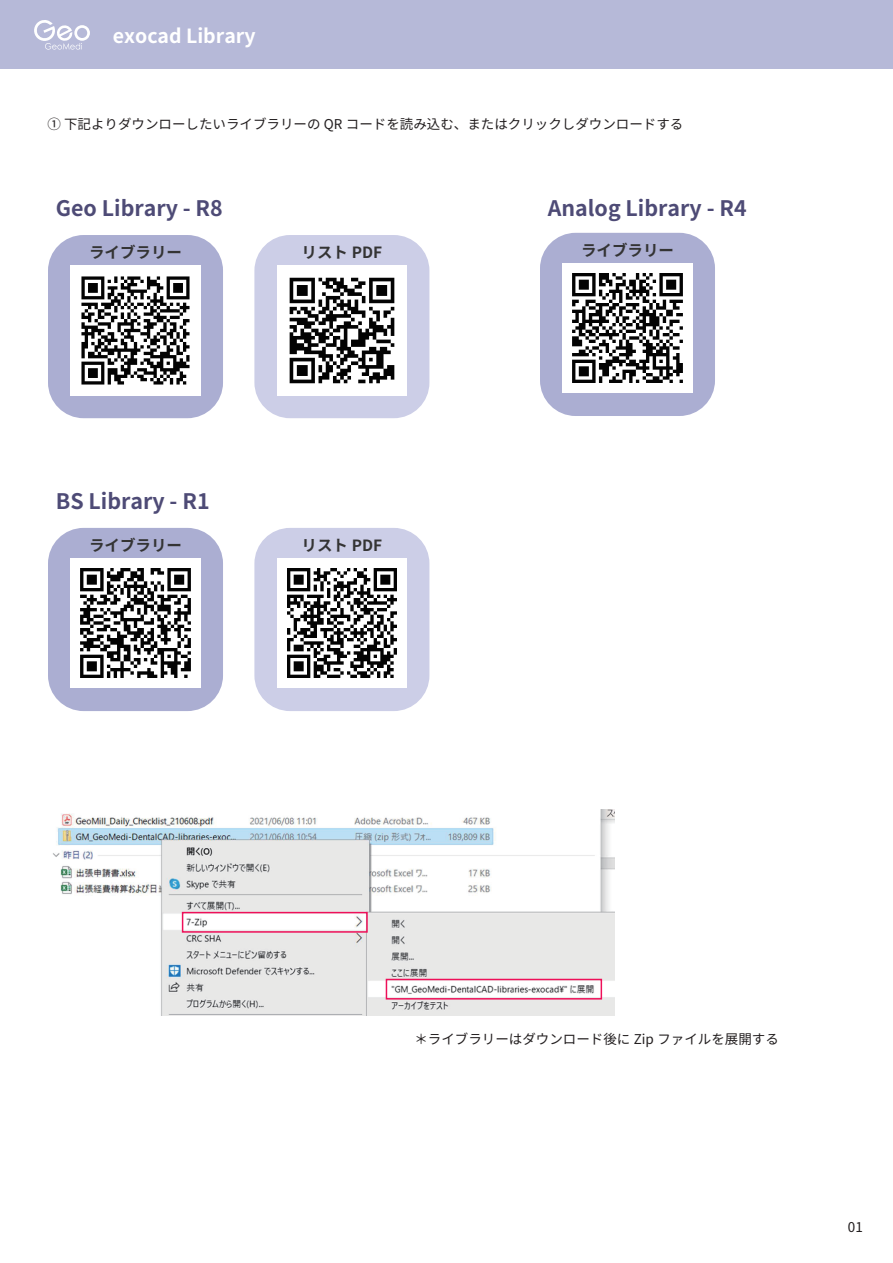
<style>
.page{position:relative;width:893px;height:1263px;background:#fff}
.page>*{position:absolute;margin:0;border:0;box-sizing:border-box;transform-origin:0 0}
.t1{font:700 21.45px "Noto Sans JP";color:#4e4b76}
.t2{font:700 19.5px "Noto Sans JP";color:#fff}
.t3{font:700 15.45px "Noto Sans JP";color:#343434}
.t4{font:13.5px "Noto Sans JP";color:#231f20}
</style>
<div class="page">
<div style="left:48px;top:235px;width:175px;height:183px;background:#abaed2;border-radius:36px"></div>
<img style="left:71px;top:266px;width:129px;height:129px">
<div style="left:254px;top:235px;width:175px;height:183px;background:#cccee7;border-radius:36px"></div>
<img style="left:277px;top:266px;width:129px;height:129px">
<div style="left:0;top:0;width:893px;height:68px;background:#b6b9d8"></div>
<svg style="left:34px;top:20px;width:56px;height:30px"></svg>
<div style="left:254px;top:528px;width:175px;height:183px;background:#cccee7;border-radius:36px"></div>
<img style="left:277px;top:559px;width:129px;height:129px">
<div style="left:48px;top:528px;width:175px;height:183px;background:#abaed2;border-radius:36px"></div>
<img style="left:71px;top:559px;width:129px;height:129px">
<div style="left:540px;top:233px;width:175px;height:183px;background:#abaed2;border-radius:36px"></div>
<img style="left:563px;top:264px;width:129px;height:129px">
<img style="left:53px;top:809px;width:562px;height:207px">
<div style="left:182px;top:912px;width:186px;height:21px;border:2px solid #ee1059"></div>
<div style="left:386px;top:979px;width:216px;height:20px;border:2px solid #ee1059"></div>
<h2 class="t2" style="left:113px;top:25px;width:144px">exocad Library</h2>
<p class="t4" style="left:48px;top:117px;width:637px">① 下記よりダウンローしたいライブラリーの QR コードを読み込む、またはクリックしダウンロードする</p>
<h1 class="t1" style="left:56px;top:196px;width:168px">Geo Library - R8</h1>
<h1 class="t1" style="left:548px;top:196px;width:200px">Analog Library - R4</h1>
<p class="t3" style="left:89px;top:244px;width:94px">ライブラリー</p>
<p class="t3" style="left:302px;top:244px;width:82px">リスト PDF</p>
<p class="t3" style="left:581px;top:241px;width:94px">ライブラリー</p>
<h1 class="t1" style="left:56px;top:489px;width:155px">BS Library - R1</h1>
<p class="t3" style="left:89px;top:536px;width:94px">ライブラリー</p>
<p class="t3" style="left:302px;top:536px;width:82px">リスト PDF</p>
<p class="t4" style="left:414px;top:1031px;width:366px">＊ライブラリーはダウンロード後に Zip ファイルを展開する</p>
<p class="t4" style="left:848px;top:1220px;width:16px">01</p>
</div>
